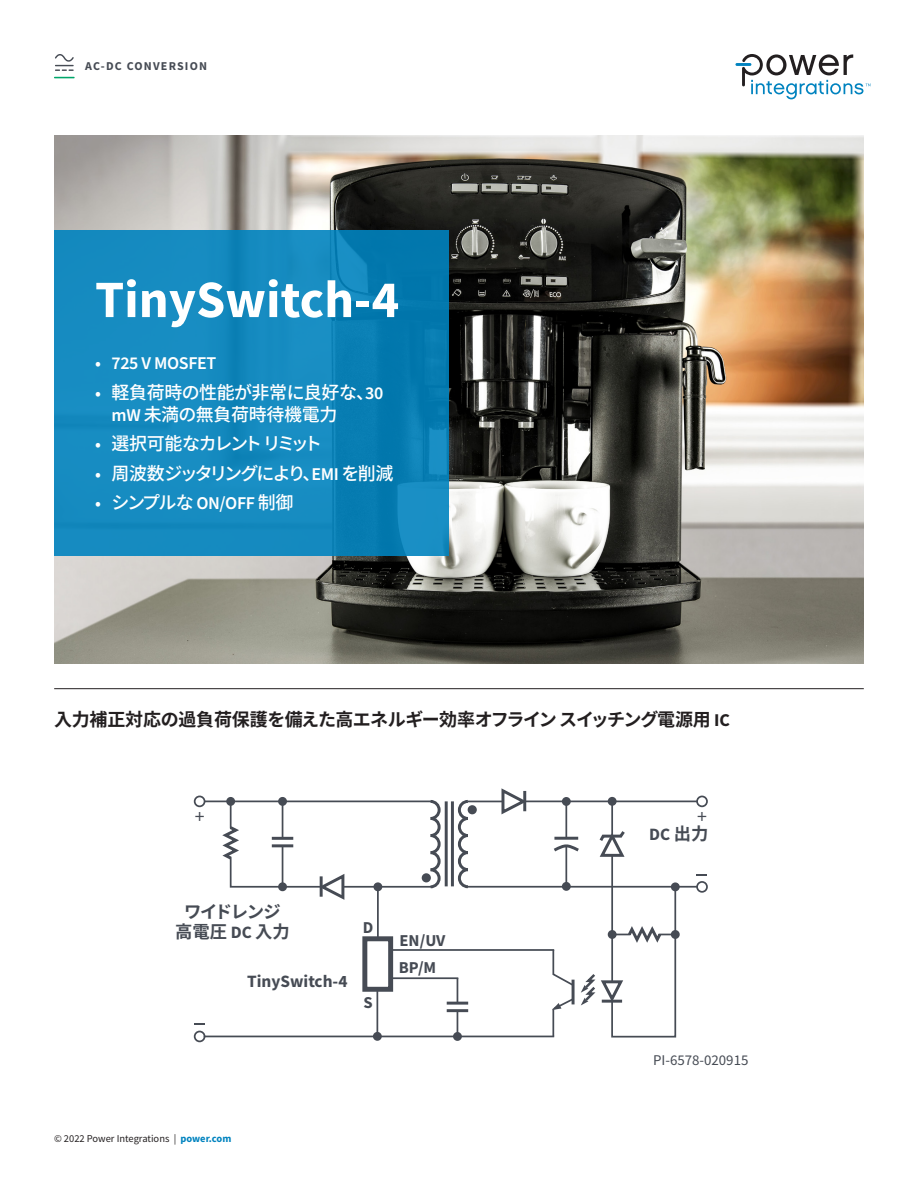
<style>
.page{position:relative;width:918px;height:1188px;background:#fff}
.page>*{position:absolute;margin:0;border:0;box-sizing:border-box;transform-origin:0 0}
.Chip_Name___Blue_box{font:700 52.5px "Source Sans Pro";color:#fff}
.t1{font:19.8px "Source Sans Pro";color:#464b54}
.Diagram_Title{font:700 18px "Source Han Sans JP";letter-spacing:-.025em;color:#231f20}
.Bullets___Blue_box{font:500 18px/22.5px "Source Han Sans JP";letter-spacing:-.025em;color:#fff}
.Bullets___Blue_box-2{font:600 18px "Source Sans Pro";letter-spacing:-.02em;color:#fff}
.Bullets___Blue_box-3{font:500 18px "Source Han Sans JP";letter-spacing:-.105em;color:#fff}
.Bullets___Blue_box-4{font:500 18px "Source Han Sans JP";letter-spacing:-.13em;color:#fff}
.t2{font:700 17.4px "Source Sans Pro";color:#464b54}
.t3{font:700 17.4px/19.8px "Source Han Sans JP";letter-spacing:-.06em;color:#464b54;text-align:center}
.t4{font:700 16.65px/27.9px "Source Sans Pro";color:#464b54}
.t5{font:14.85px "Source Sans Pro";color:#464b54}
.t6{font:700 12px "Source Sans Pro";letter-spacing:.1em;color:#464b54}
.t7{font:10.5px "Source Sans Pro";color:#231f20}
.s1{font-family:"Source Sans Pro";font-weight:600}
.s2{font-family:"Source Han Sans JP";font-weight:500}
.s3{font-family:"Source Sans Pro"}
.s4{font-weight:700;color:#0083bf}
.s5{font-family:"Source Han Sans JP"}
</style>
<div class="page">
<img style="left:54px;top:135px;width:810px;height:529px">
<hr style="left:735px;top:63px;width:16px;height:3px;background:#0083bf">
<svg style="left:742px;top:54px;width:128px;height:45px"></svg>
<hr style="left:54px;top:688px;width:810px;height:1px;background:#231f20">
<svg style="left:54px;top:231px;width:394px;height:325px;background:#1187bc"></svg>
<div style="left:563px;top:883px;width:7px;height:7px;background:#464b54;border-radius:50%"></div>
<div style="left:562px;top:882px;width:9px;height:9px;border:2px solid #464b54;border-radius:50%"></div>
<div style="left:563px;top:798px;width:7px;height:7px;background:#464b54;border-radius:50%"></div>
<div style="left:562px;top:797px;width:9px;height:9px;border:2px solid #464b54;border-radius:50%"></div>
<hr style="left:554px;top:837px;width:24px;height:3px;background:#464b54">
<svg style="left:554px;top:845px;width:25px;height:9px"></svg>
<hr style="left:565px;top:801px;width:2px;height:37px;background:#464b54">
<hr style="left:565px;top:846px;width:2px;height:40px;background:#464b54">
<div style="left:671px;top:882px;width:9px;height:9px;border:2px solid #464b54;border-radius:50%"></div>
<div style="left:609px;top:798px;width:7px;height:7px;background:#464b54;border-radius:50%"></div>
<div style="left:608px;top:797px;width:9px;height:9px;border:2px solid #464b54;border-radius:50%"></div>
<hr style="left:205px;top:1036px;width:348px;height:1px;background:#464b54">
<div style="left:454px;top:1033px;width:7px;height:7px;background:#464b54;border-radius:50%"></div>
<div style="left:453px;top:1032px;width:9px;height:9px;border:2px solid #464b54;border-radius:50%"></div>
<svg style="left:499px;top:788px;width:31px;height:27px"></svg>
<hr style="left:523px;top:791px;width:3px;height:20px;background:#464b54">
<div style="left:374px;top:883px;width:7px;height:7px;background:#464b54;border-radius:50%"></div>
<div style="left:373px;top:882px;width:9px;height:9px;border:2px solid #464b54;border-radius:50%"></div>
<hr style="left:611px;top:855px;width:2px;height:79px;background:#464b54">
<hr style="left:611px;top:801px;width:2px;height:35px;background:#464b54">
<svg style="left:599px;top:828px;width:26px;height:31px"></svg>
<div style="left:374px;top:1033px;width:7px;height:7px;background:#464b54;border-radius:50%"></div>
<div style="left:373px;top:1032px;width:9px;height:9px;border:2px solid #464b54;border-radius:50%"></div>
<div style="left:362px;top:936px;width:31px;height:56px;border:5px solid #464b54"></div>
<hr style="left:377px;top:887px;width:2px;height:52px;background:#464b54">
<hr style="left:377px;top:989px;width:1px;height:47px;background:#464b54">
<hr style="left:391px;top:949px;width:162px;height:2px;background:#464b54">
<hr style="left:391px;top:977px;width:66px;height:2px;background:#464b54">
<div style="left:279px;top:798px;width:7px;height:7px;background:#464b54;border-radius:50%"></div>
<div style="left:278px;top:797px;width:9px;height:9px;border:2px solid #464b54;border-radius:50%"></div>
<hr style="left:230px;top:801px;width:2px;height:27px;background:#464b54">
<hr style="left:282px;top:801px;width:1px;height:37px;background:#464b54">
<div style="left:671px;top:930px;width:9px;height:9px;border:2px solid #464b54;border-radius:50%"></div>
<hr style="left:447px;top:1002px;width:21px;height:3px;background:#464b54">
<hr style="left:447px;top:1009px;width:21px;height:3px;background:#464b54">
<svg style="left:457px;top:978px;width:1px;height:24px"></svg>
<svg style="left:457px;top:1012px;width:1px;height:23px"></svg>
<div style="left:227px;top:798px;width:7px;height:7px;background:#464b54;border-radius:50%"></div>
<div style="left:226px;top:797px;width:9px;height:9px;border:2px solid #464b54;border-radius:50%"></div>
<div style="left:194px;top:796px;width:11px;height:11px;border:2px solid #464b54;border-radius:50%"></div>
<div style="left:696px;top:796px;width:12px;height:11px;border:2px solid #464b54;border-radius:50%"></div>
<div style="left:696px;top:881px;width:12px;height:12px;border:2px solid #464b54;border-radius:50%"></div>
<svg style="left:195px;top:1023px;width:10px;height:2px"></svg>
<div style="left:194px;top:1031px;width:11px;height:11px;border:2px solid #464b54;border-radius:50%"></div>
<hr style="left:445px;top:801px;width:3px;height:85px;background:#464b54">
<hr style="left:451px;top:801px;width:3px;height:85px;background:#464b54">
<hr style="left:466px;top:886px;width:231px;height:2px;background:#464b54">
<hr style="left:525px;top:801px;width:172px;height:1px;background:#464b54">
<svg style="left:457px;top:800px;width:14px;height:89px"></svg>
<div style="left:469px;top:806px;width:7px;height:7px;background:#464b54;border-radius:50%"></div>
<div style="left:468px;top:805px;width:9px;height:9px;border:2px solid #464b54;border-radius:50%"></div>
<svg style="left:222px;top:824px;width:125px;height:76px"></svg>
<hr style="left:205px;top:801px;width:227px;height:1px;background:#464b54">
<svg style="left:428px;top:800px;width:13px;height:89px"></svg>
<div style="left:423px;top:874px;width:7px;height:8px;background:#464b54;border-radius:50%"></div>
<div style="left:422px;top:873px;width:9px;height:9px;border:2px solid #464b54;border-radius:50%"></div>
<hr style="left:468px;top:801px;width:35px;height:1px;background:#464b54">
<hr style="left:343px;top:886px;width:89px;height:2px;background:#464b54">
<svg style="left:581px;top:885px;width:96px;height:153px"></svg>
<svg style="left:552px;top:949px;width:23px;height:38px"></svg>
<svg style="left:552px;top:997px;width:23px;height:14px"></svg>
<hr style="left:552px;top:1010px;width:2px;height:26px;background:#464b54">
<hr style="left:572px;top:980px;width:3px;height:24px;background:#464b54">
<svg style="left:55px;top:54px;width:19px;height:17px"></svg>
<svg style="left:54px;top:77px;width:21px;height:1px"></svg>
<p class="t6" style="left:85px;top:58px;width:123px">AC-DC CONVERSION</p>
<p class="Chip_Name___Blue_box" style="left:95px;top:264px;width:306px">TinySwitch-4</p>
<p class="Bullets___Blue_box-2" style="left:95px;top:351px;width:123px">• 725 V MOSFET</p>
<p class="Bullets___Blue_box" style="left:112px;top:381px;width:273px;text-indent:-16px"><span class="s1">•</span> 軽負荷時の性能が非常に良好な、<span class="s1">30 mW</span> 未満の無負荷時待機電力</p>
<p class="Bullets___Blue_box-4" style="left:95px;top:434px;width:228px"><span class="s1">•</span> 選択可能なカレント リミット</p>
<p class="Bullets___Blue_box-3" style="left:95px;top:463px;width:300px"><span class="s1">•</span> 周波数ジッタリングにより、<span class="s1">EMI</span> を削減</p>
<p class="Bullets___Blue_box-2" style="left:95px;top:491px;width:200px">• <span class="s2">シンプルな</span> ON/OFF <span class="s2">制御</span></p>
<p class="Diagram_Title" style="left:54px;top:709px;width:677px">入力補正対応の過負荷保護を備えた高エネルギー効率オフライン スイッチング電源用 <span class="s3">IC</span></p>
<p class="t1" style="left:195px;top:804px;width:11px">+</p>
<p class="t1" style="left:697px;top:804px;width:11px">+</p>
<p class="t3" style="left:175px;top:902px;width:116px">ワイドレンジ高電圧 <span class="s3">DC</span> 入力</p>
<p class="t2" style="left:247px;top:970px;width:102px">TinySwitch-4</p>
<p class="t4" style="left:363px;top:913px;width:12px">D</p>
<p class="t4" style="left:364px;top:988px;width:11px">S</p>
<p class="t4" style="left:399px;top:926px;width:48px">EN/UV<br>BP/M</p>
<p class="t7" style="left:54px;top:1132px;width:179px">© 2022 Power Integrations | <span class="s4">power.com</span></p>
<p class="t2" style="left:649px;top:822px;width:61px">DC <span class="s5">出力</span></p>
<p class="t5" style="left:653px;top:1051px;width:97px">PI-6578-020915</p>
</div>
